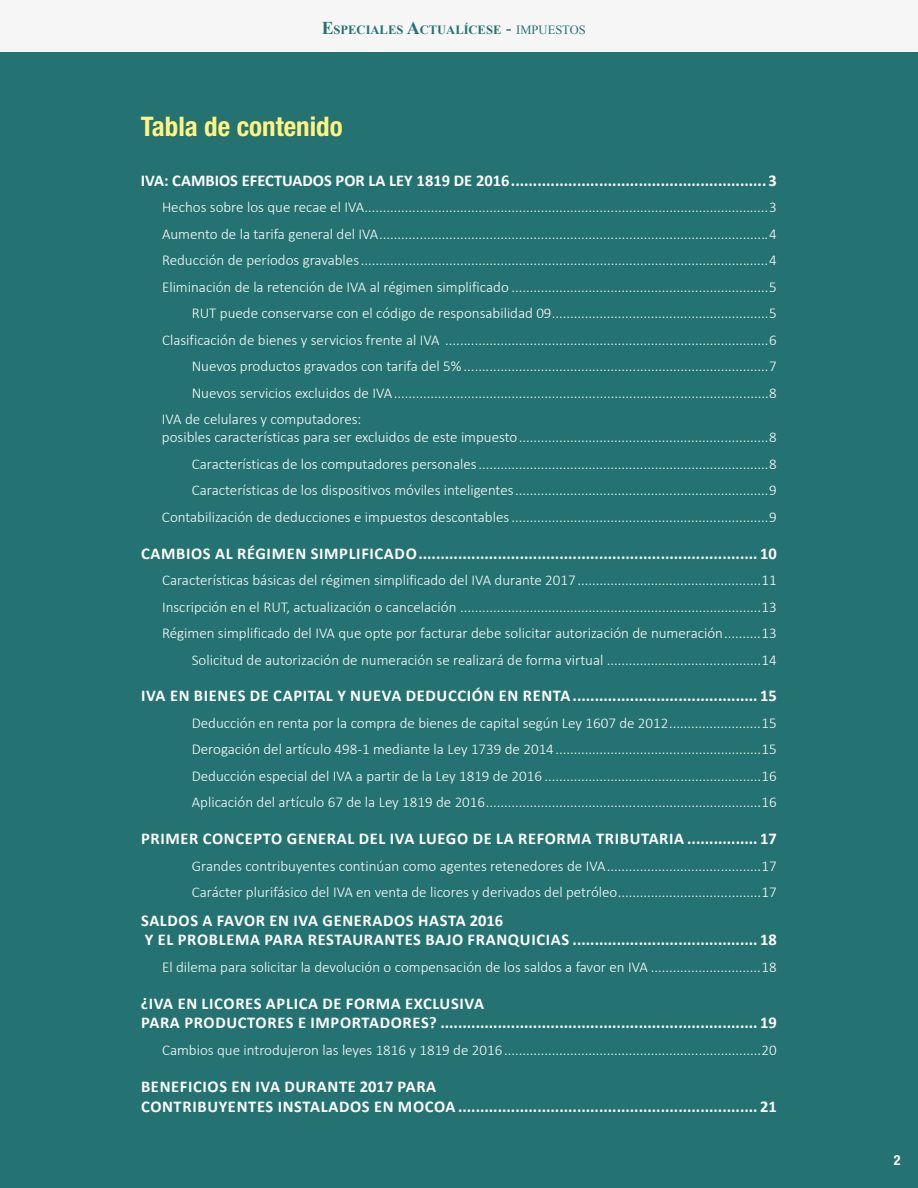
<style>
.page{position:relative;width:918px;height:1188px;background:#fff}
.page>*{position:absolute;margin:0;border:0;box-sizing:border-box;transform-origin:0 0}
.t1{font:700 condensed 27px "Helvetica Neue LT Std";color:#fff482}
.t2{font:700 16.5px/19.8px "Calibri";letter-spacing:.04em;color:#fff}
.t3{font:700 16.5px "Calibri";color:#fff}
.t4{font:300 15px/26.5px "Calibri";color:#fff;text-align:right}
.t5{font:700 condensed 13.95px "Helvetica Neue LT Std";color:#fff}
.t6{font:700 12.6px "Times New Roman";color:#247271}
.s1{font-size:18px}
.s2{font-weight:400;font-size:18px}
.s3{font-weight:400}
</style>
<div class="page">
<div style="left:0;top:53px;width:918px;height:1135px;background:#247271"></div>
<div style="left:0;top:0;width:918px;height:53px;background:#f6f6f6"></div>
<hr style="left:0;top:52px;width:918px;height:1px;background:#247271">
<p class="t6" style="left:322px;top:21px;width:266px"><span class="s1">E</span>SPECIALES <span class="s1">A</span>CTUALÍCESE <span class="s2">-</span> <span class="s3">IMPUESTOS</span></p>
<h1 class="t1" style="left:141px;top:110px;width:203px">Tabla de contenido</h1>
<p class="t3" style="left:141px;top:170px;width:637px">IVA: CAMBIOS EFECTUADOS POR LA LEY 1819 DE 2016..........................................................3</p>
<p class="t4" style="left:162px;top:193px;width:616px">Hechos sobre los que recae el IVA..............................................................................................................3</p>
<p class="t4" style="left:162px;top:220px;width:616px">Aumento de la tarifa general del IVA..........................................................................................................4</p>
<p class="t4" style="left:162px;top:246px;width:616px">Reducción de períodos gravables...............................................................................................................4</p>
<p class="t4" style="left:162px;top:273px;width:616px">Eliminación de la retención de IVA al régimen simplificado ......................................................................5</p>
<p class="t4" style="left:192px;top:299px;width:586px">RUT puede conservarse con el código de responsabilidad 09...........................................................5</p>
<p class="t4" style="left:162px;top:326px;width:616px">Clasificación de bienes y servicios frente al IVA ........................................................................................6</p>
<p class="t4" style="left:192px;top:352px;width:586px">Nuevos productos gravados con tarifa del 5% ...................................................................................7</p>
<p class="t4" style="left:192px;top:379px;width:586px">Nuevos servicios excluidos de IVA......................................................................................................8</p>
<p class="t4" style="left:162px;top:405px;width:201px">IVA de celulares y computadores:</p>
<p class="t4" style="left:162px;top:423px;width:616px">posibles características para ser excluidos de este impuesto....................................................................8<br>Características de los computadores personales...............................................................................8<br>Características de los dispositivos móviles inteligentes.....................................................................9<br>Contabilización de deducciones e impuestos descontables......................................................................9</p>
<p class="t2" style="left:141px;top:543px;width:637px">CAMBIOS AL RÉGIMEN SIMPLIFICADO............................................................................. 10</p>
<p class="t4" style="left:162px;top:566px;width:616px">Características básicas del régimen simplificado del IVA durante 2017..................................................11<br>Inscripción en el RUT, actualización o cancelación ..................................................................................13<br>Régimen simplificado del IVA que opte por facturar debe solicitar autorización de numeración..........13<br>Solicitud de autorización de numeración se realizará de forma virtual ..........................................14</p>
<p class="t2" style="left:141px;top:686px;width:637px">IVA EN BIENES DE CAPITAL Y NUEVA DEDUCCIÓN EN RENTA.......................................... 15</p>
<p class="t4" style="left:192px;top:709px;width:586px;text-align:justify">Deducción en renta por la compra de bienes de capital según Ley 1607 de 2012.........................15<br>Derogación del artículo 498-1 mediante la Ley 1739 de 2014........................................................15<br>Deducción especial del IVA a partir de la Ley 1819 de 2016 ...........................................................16<br>Aplicación del artículo 67 de la Ley 1819 de 2016...........................................................................16</p>
<p class="t2" style="left:141px;top:829px;width:637px">PRIMER CONCEPTO GENERAL DEL IVA LUEGO DE LA REFORMA TRIBUTARIA ................17</p>
<p class="t4" style="left:192px;top:852px;width:586px;text-align:left">Grandes contribuyentes continúan como agentes retenedores de IVA..........................................17<br>Carácter plurifásico del IVA en venta de licores y derivados del petróleo.......................................17</p>
<p class="t2" style="left:141px;top:910px;width:637px">SALDOS A FAVOR EN IVA GENERADOS HASTA 2016<br>Y EL PROBLEMA PARA RESTAURANTES BAJO FRANQUICIAS .......................................... 18</p>
<p class="t4" style="left:162px;top:953px;width:616px">El dilema para solicitar la devolución o compensación de los saldos a favor en IVA ..............................18</p>
<p class="t2" style="left:141px;top:993px;width:638px">¿IVA EN LICORES APLICA DE FORMA EXCLUSIVA<br>PARA PRODUCTORES E IMPORTADORES? ........................................................................ 19</p>
<p class="t4" style="left:162px;top:1036px;width:616px">Cambios que introdujeron las leyes 1816 y 1819 de 2016......................................................................20</p>
<p class="t2" style="left:141px;top:1076px;width:637px">BENEFICIOS EN IVA DURANTE 2017 PARA<br>CONTRIBUYENTES INSTALADOS EN MOCOA.................................................................... 21</p>
<p class="t5" style="left:894px;top:1152px;width:8px">2</p>
</div>
